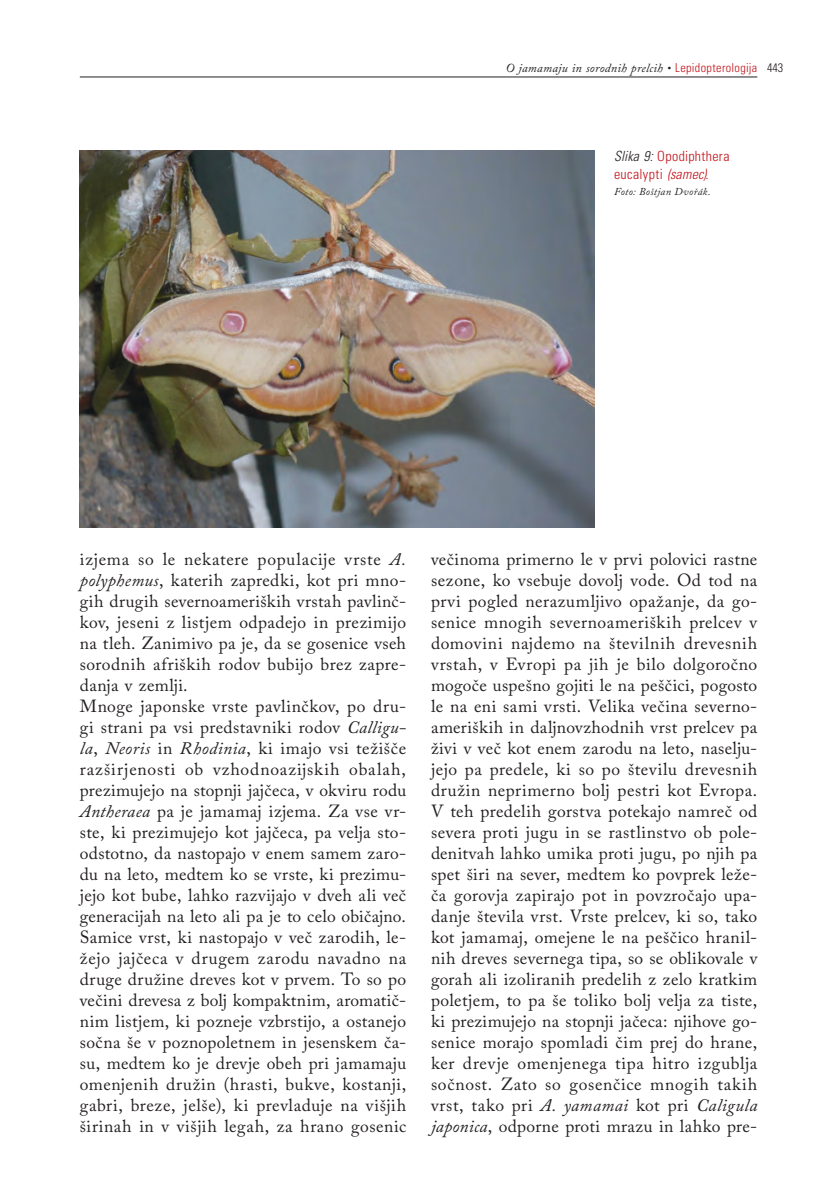
<style>
.page{position:relative;width:833px;height:1193px;background:#fff}
.page>*{position:absolute;margin:0;border:0;box-sizing:border-box;transform-origin:0 0}
.t1{font:17.5px/21px "Adobe Caslon Pro";letter-spacing:.025em;color:#231f20}
.t2{font:300 condensed 14px/17.8px "Univers";letter-spacing:.03em;color:#c2121a}
.t3{font:italic 12.25px "Adobe Caslon Pro";letter-spacing:.02em;color:#231f20}
.t4{font:italic 10.5px "Adobe Caslon Pro";letter-spacing:.03em;color:#231f20}
.s1{font-family:"Univers";font-weight:300;font-style:normal;font-stretch:condensed;color:#c2121a}
.s2{font-family:"Univers";font-weight:300;font-style:normal;font-stretch:condensed}
.s3{font-style:italic;color:#231f20}
.s4{font-style:italic}
</style>
<div class="page">
<hr style="left:80px;top:77px;width:677px;height:1px;background:#231f20">
<img style="left:80px;top:150px;width:514px;height:378px">
<p class="t3" style="left:506px;top:61px;width:279px">O jamamaju in sorodnih prelcih • <span class="s1">Lepidopterologija</span> <span class="s2">443</span></p>
<p class="t2" style="left:614px;top:147px;width:117px"><span class="s3">Slika 9:</span> Opodiphthera eucalypti <span class="s4">(samec).</span></p>
<p class="t4" style="left:614px;top:185px;width:98px">Foto: Boštjan Dvořák.</p>
<p class="t1" style="left:80px;top:549px;width:328px">izjema so le nekatere populacije vrste <span class="s4">A. polyphemus</span>, katerih zapredki, kot pri mno&shy;gih drugih severnoameriških vrstah pavlinč&shy;kov, jeseni z listjem odpadejo in prezimijo na tleh. Zanimivo pa je, da se gosenice vseh sorodnih afriških rodov bubijo brez zapre&shy;danja v zemlji.<br>Mnoge japonske vrste pavlinčkov, po dru&shy;gi strani pa vsi predstavniki rodov <span class="s4">Calligu&shy;la</span>, <span class="s4">Neoris</span> in <span class="s4">Rhodinia</span>, ki imajo vsi težišče razširjenosti ob vzhodnoazijskih obalah, prezimujejo na stopnji jajčeca, v okviru rodu <span class="s4">Antheraea</span> pa je jamamaj izjema. Za vse vr&shy;ste, ki prezimujejo kot jajčeca, pa velja sto&shy;odstotno, da nastopajo v enem samem zaro&shy;du na leto, medtem ko se vrste, ki prezimu&shy;jejo kot bube, lahko razvijajo v dveh ali več generacijah na leto ali pa je to celo običajno.<br>Samice vrst, ki nastopajo v več zarodih, le&shy;žejo jajčeca v drugem zarodu navadno na druge družine dreves kot v prvem. To so po večini drevesa z bolj kompaktnim, aromatič&shy;nim listjem, ki pozneje vzbrstijo, a ostanejo sočna še v poznopoletnem in jesenskem ča&shy;su, medtem ko je drevje obeh pri jamamaju omenjenih družin (hrasti, bukve, kostanji, gabri, breze, jelše), ki prevladuje na višjih širinah in v višjih legah, za hrano gosenic</p>
<p class="t1" style="left:431px;top:549px;width:328px;text-align:justify">večinoma primerno le v prvi polovici rastne sezone, ko vsebuje dovolj vode. Od tod na prvi pogled nerazumljivo opažanje, da go&shy;senice mnogih severnoameriških prelcev v domovini najdemo na številnih drevesnih vrstah, v Evropi pa jih je bilo dolgoročno mogoče uspešno gojiti le na peščici, pogosto le na eni sami vrsti. Velika večina severno&shy;ameriških in daljnovzhodnih vrst prelcev pa živi v več kot enem zarodu na leto, naselju&shy;jejo pa predele, ki so po številu drevesnih družin neprimerno bolj pestri kot Evropa.<br>V teh predelih gorstva potekajo namreč od severa proti jugu in se rastlinstvo ob pole&shy;denitvah lahko umika proti jugu, po njih pa spet širi na sever, medtem ko povprek leže&shy;ča gorovja zapirajo pot in povzročajo upa&shy;danje števila vrst. Vrste prelcev, ki so, tako kot jamamaj, omejene le na peščico hranil&shy;nih dreves severnega tipa, so se oblikovale v gorah ali izoliranih predelih z zelo kratkim poletjem, to pa še toliko bolj velja za tiste, ki prezimujejo na stopnji jačeca: njihove go&shy;senice morajo spomladi čim prej do hrane, ker drevje omenjenega tipa hitro izgublja sočnost. Zato so gosenčice mnogih takih vrst, tako pri <span class="s4">A. yamamai</span> kot pri <span class="s4">Caligula japonica</span>, odporne proti mrazu in lahko pre-</p>
</div>
